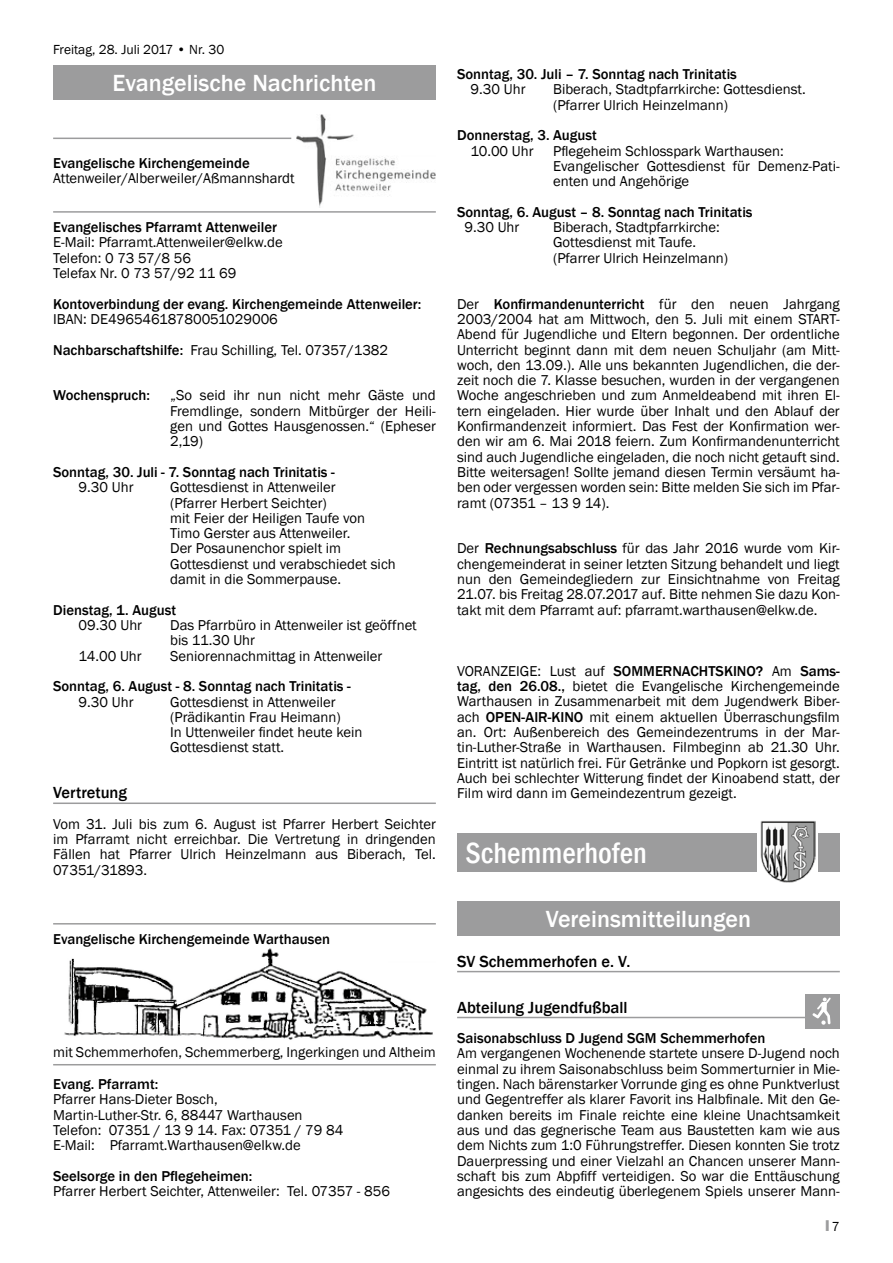
<style>
.page{position:relative;width:893px;height:1263px;background:#fff}
.page>*{position:absolute;margin:0;border:0;box-sizing:border-box;transform-origin:0 0}
.t1{font:500 condensed 30px "Franklin Gothic";color:#fff}
.t2{font:500 24px "Franklin Gothic";color:#fff}
.t3{font:500 16.5px "Franklin Gothic";color:#000}
.t4{font:14.7px/15.3px "Franklin Gothic";color:#000}
.t5{font:500 14.7px "Franklin Gothic";color:#000}
.t6{font:13.5px "Franklin Gothic";color:#000}
.t7{font:13.5px "Impact";color:#9c9c9d}
.s1{font-weight:500}
.s2{font-family:"Franklin Gothic";color:#000}
</style>
<div class="page">
<hr style="left:457px;top:971px;width:383px;height:1px;background:#9c9c9d">
<hr style="left:457px;top:1017px;width:383px;height:1px;background:#9c9c9d">
<div style="left:457px;top:833px;width:383px;height:38px;background:#9c9c9d"></div>
<svg style="left:757px;top:821px;width:61px;height:50px"></svg>
<img style="left:760px;top:821px;width:55px;height:62px">
<div style="left:457px;top:902px;width:383px;height:34px;background:#9c9c9d"></div>
<div style="left:806px;top:994px;width:34px;height:34px;background:#9c9c9d"></div>
<svg style="left:812px;top:997px;width:19px;height:28px"></svg>
<hr style="left:53px;top:802px;width:383px;height:2px;background:#9c9c9d">
<div style="left:53px;top:65px;width:383px;height:35px;background:#9c9c9d"></div>
<img style="left:296px;top:114px;width:140px;height:93px">
<hr style="left:53px;top:138px;width:238px;height:1px;background:#9c9c9d">
<hr style="left:53px;top:211px;width:383px;height:2px;background:#9c9c9d">
<img style="left:64px;top:948px;width:369px;height:92px">
<hr style="left:53px;top:923px;width:383px;height:1px;background:#9c9c9d">
<hr style="left:53px;top:1064px;width:383px;height:1px;background:#9c9c9d">
<p class="t6" style="left:53px;top:41px;width:173px">Freitag, 28. Juli 2017 • Nr. 30</p>
<h2 class="t2" style="left:113px;top:68px;width:265px">Evangelische Nachrichten</h2>
<p class="t5" style="left:53px;top:154px;width:198px">Evangelische Kirchengemeinde</p>
<p class="t4" style="left:53px;top:171px;width:243px">Attenweiler/Alberweiler/Aßmannshardt</p>
<p class="t5" style="left:53px;top:218px;width:225px">Evangelisches Pfarramt Attenweiler</p>
<p class="t4" style="left:53px;top:235px;width:231px">E-Mail: Pfarramt.Attenweiler@elkw.de<br>Telefon: 0 73 57/8 56<br>Telefax Nr. 0 73 57/92 11 69</p>
<p class="t5" style="left:53px;top:295px;width:370px">Kontoverbindung der evang. Kirchengemeinde Attenweiler:</p>
<p class="t4" style="left:53px;top:304px;width:337px;line-height:30.6px">IBAN: DE49654618780051029006<br><span class="s1">Nachbarschaftshilfe:</span> Frau Schilling, Tel. 07357/1382</p>
<p class="t5" style="left:53px;top:386px;width:98px">Wochenspruch:</p>
<p class="t4" style="left:170px;top:388px;width:267px;text-align:justify">„So seid ihr nun nicht mehr Gäste und Fremdlinge, sondern Mitbürger der Heili&shy;gen und Gottes Hausgenossen.“ (Epheser 2,19)</p>
<p class="t5" style="left:53px;top:463px;width:283px">Sonntag, 30. Juli - 7. Sonntag nach Trinitatis -</p>
<p class="t4" style="left:79px;top:480px;width:56px">9.30 Uhr</p>
<p class="t4" style="left:170px;top:480px;width:227px">Gottesdienst in Attenweiler<br>(Pfarrer Herbert Seichter)<br>mit Feier der Heiligen Taufe von<br>Timo Gerster aus Attenweiler.<br>Der Posaunenchor spielt im<br>Gottesdienst und verabschiedet sich damit in die Sommerpause.</p>
<p class="t5" style="left:53px;top:601px;width:124px">Dienstag, 1. August</p>
<p class="t4" style="left:79px;top:618px;width:65px">09.30 Uhr</p>
<p class="t4" style="left:170px;top:618px;width:248px">Das Pfarrbüro in Attenweiler ist geöffnet bis 11.30 Uhr</p>
<p class="t4" style="left:79px;top:648px;width:65px">14.00 Uhr</p>
<p class="t4" style="left:170px;top:648px;width:214px">Seniorennachmittag in Attenweiler</p>
<p class="t5" style="left:53px;top:677px;width:299px">Sonntag, 6. August - 8. Sonntag nach Trinitatis -</p>
<p class="t4" style="left:79px;top:694px;width:56px">9.30 Uhr</p>
<p class="t4" style="left:170px;top:694px;width:194px">Gottesdienst in Attenweiler (Prädikantin Frau Heimann)<br>In Uttenweiler findet heute kein<br>Gottesdienst statt.</p>
<p class="t3" style="left:53px;top:782px;width:75px">Vertretung</p>
<p class="t4" style="left:53px;top:817px;width:384px;text-align:justify">Vom 31. Juli bis zum 6. August ist Pfarrer Herbert Seichter im Pfarramt nicht erreichbar. Die Vertretung in dringenden Fällen hat Pfarrer Ulrich Heinzelmann aus Biberach, Tel.<br>07351/31893.</p>
<p class="t5" style="left:53px;top:930px;width:278px">Evangelische Kirchengemeinde Warthausen</p>
<p class="t4" style="left:53px;top:1045px;width:384px">mit Schemmerhofen, Schemmerberg, Ingerkingen und Altheim</p>
<p class="t5" style="left:53px;top:1075px;width:107px">Evang. Pfarramt:</p>
<p class="t4" style="left:53px;top:1092px;width:292px">Pfarrer Hans-Dieter Bosch,<br>Martin-Luther-Str. 6, 88447 Warthausen Telefon: 07351 / 13 9 14. Fax: 07351 / 79 84<br>E-Mail: Pfarramt.Warthausen@elkw.de</p>
<p class="t5" style="left:53px;top:1167px;width:201px">Seelsorge in den Pflegeheimen:</p>
<p class="t4" style="left:53px;top:1184px;width:338px">Pfarrer Herbert Seichter, Attenweiler: Tel. 07357 - 856</p>
<p class="t5" style="left:457px;top:65px;width:281px">Sonntag, 30. Juli – 7. Sonntag nach Trinitatis</p>
<p class="t4" style="left:471px;top:82px;width:56px">9.30 Uhr</p>
<p class="t4" style="left:553px;top:82px;width:254px">Biberach, Stadtpfarrkirche: Gottesdienst. (Pfarrer Ulrich Heinzelmann)</p>
<p class="t5" style="left:457px;top:126px;width:141px">Donnerstag, 3. August</p>
<p class="t4" style="left:471px;top:143px;width:65px">10.00 Uhr</p>
<p class="t4" style="left:553px;top:143px;width:288px">Pflegeheim Schlosspark Warthausen:<br>Evangelischer Gottesdienst für Demenz-Pati&shy;enten und Angehörige</p>
<p class="t5" style="left:457px;top:203px;width:297px">Sonntag, 6. August – 8. Sonntag nach Trinitatis</p>
<p class="t4" style="left:464px;top:220px;width:56px">9.30 Uhr</p>
<p class="t4" style="left:553px;top:220px;width:177px">Biberach, Stadtpfarrkirche:<br>Gottesdienst mit Taufe. (Pfarrer Ulrich Heinzelmann)</p>
<p class="t4" style="left:457px;top:296px;width:384px;text-align:justify">Der <span class="s1">Konfirmandenunterricht</span> für den neuen Jahrgang 2003/2004 hat am Mittwoch, den 5. Juli mit einem START-Abend für Jugendliche und Eltern begonnen. Der ordentliche Unterricht beginnt dann mit dem neuen Schuljahr (am Mitt&shy;woch, den 13.09.). Alle uns bekannten Jugendlichen, die der&shy;zeit noch die 7. Klasse besuchen, wurden in der vergangenen Woche angeschrieben und zum Anmeldeabend mit ihren El&shy;tern eingeladen. Hier wurde über Inhalt und den Ablauf der Konfirmandenzeit informiert. Das Fest der Konfirmation wer&shy;den wir am 6. Mai 2018 feiern. Zum Konfirmandenunterricht sind auch Jugendliche eingeladen, die noch nicht getauft sind.<br>Bitte weitersagen! Sollte jemand diesen Termin versäumt ha&shy;ben oder vergessen worden sein: Bitte melden Sie sich im Pfar&shy;ramt (07351 – 13 9 14).</p>
<p class="t4" style="left:457px;top:541px;width:384px;text-align:justify">Der <span class="s1">Rechnungsabschluss</span> für das Jahr 2016 wurde vom Kir&shy;chengemeinderat in seiner letzten Sitzung behandelt und liegt nun den Gemeindegliedern zur Einsichtnahme von Freitag 21.07. bis Freitag 28.07.2017 auf. Bitte nehmen Sie dazu Kon&shy;takt mit dem Pfarramt auf: pfarramt.warthausen@elkw.de.</p>
<p class="t4" style="left:457px;top:664px;width:384px;text-align:justify">VORANZEIGE: Lust auf <span class="s1">SOMMERNACHTSKINO?</span> Am <span class="s1">Sams&shy;tag, den 26.08.,</span> bietet die Evangelische Kirchengemeinde Warthausen in Zusammenarbeit mit dem Jugendwerk Biber&shy;ach <span class="s1">OPEN-AIR-KINO</span> mit einem aktuellen Überraschungsfilm an. Ort: Außenbereich des Gemeindezentrums in der Mar&shy;tin-Luther-Straße in Warthausen. Filmbeginn ab 21.30 Uhr.<br>Eintritt ist natürlich frei. Für Getränke und Popkorn ist gesorgt.<br>Auch bei schlechter Witterung findet der Kinoabend statt, der Film wird dann im Gemeindezentrum gezeigt.</p>
<h1 class="t1" style="left:466px;top:833px;width:183px">Schemmerhofen</h1>
<h2 class="t2" style="left:546px;top:904px;width:207px">Vereinsmitteilungen</h2>
<p class="t3" style="left:457px;top:951px;width:175px">SV Schemmerhofen e. V.</p>
<p class="t3" style="left:457px;top:997px;width:172px">Abteilung Jugendfußball</p>
<p class="t5" style="left:457px;top:1029px;width:310px">Saisonabschluss D Jugend SGM Schemmerhofen</p>
<p class="t4" style="left:457px;top:1046px;width:384px;text-align:justify">Am vergangenen Wochenende startete unsere D-Jugend noch einmal zu ihrem Saisonabschluss beim Sommerturnier in Mie&shy;tingen. Nach bärenstarker Vorrunde ging es ohne Punktverlust und Gegentreffer als klarer Favorit ins Halbfinale. Mit den Ge&shy;danken bereits im Finale reichte eine kleine Unachtsamkeit aus und das gegnerische Team aus Baustetten kam wie aus dem Nichts zum 1:0 Führungstreffer. Diesen konnten Sie trotz Dauerpressing und einer Vielzahl an Chancen unserer Mann&shy;schaft bis zum Abpfiff verteidigen. So war die Enttäuschung angesichts des eindeutig überlegenem Spiels unserer Mann-</p>
<p class="t7" style="left:826px;top:1215px;width:16px">I <span class="s2">7</span></p>
</div>
